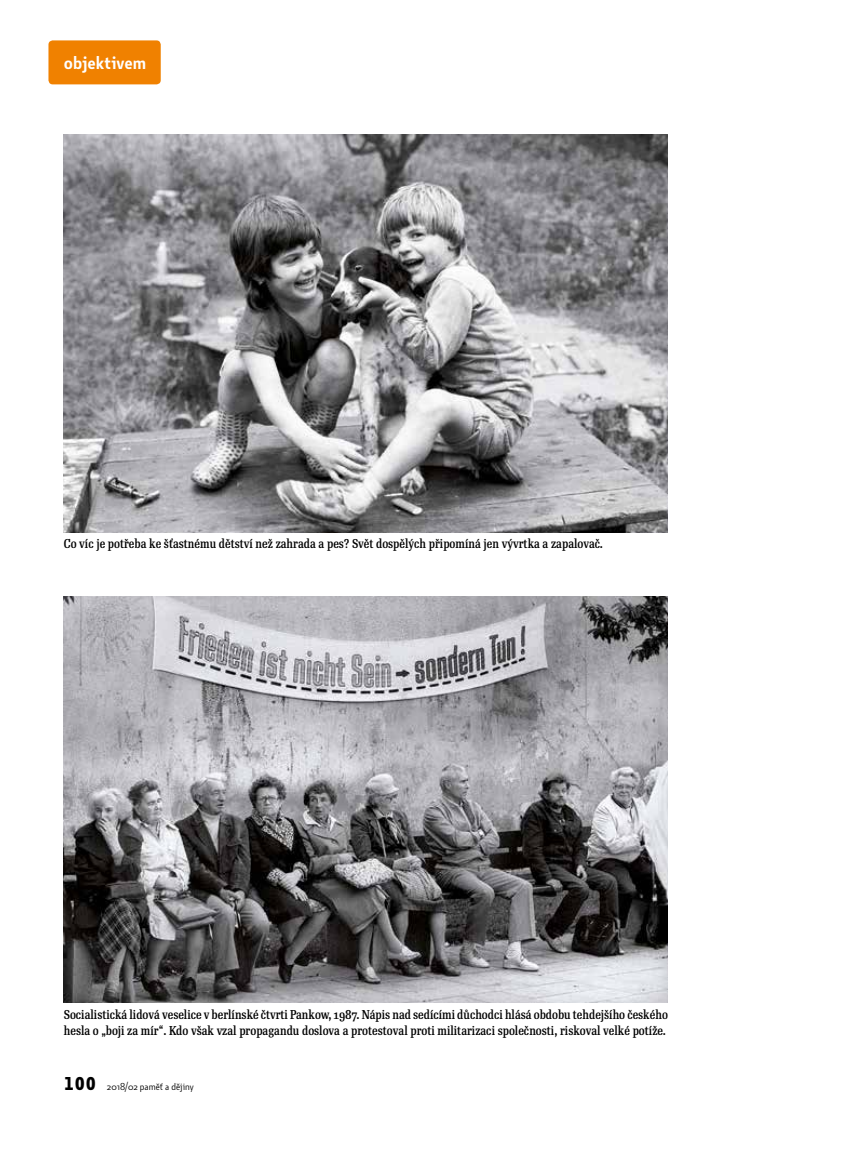
<style>
.page{position:relative;width:859px;height:1149px;background:#fff}
.page>*{position:absolute;margin:0;border:0;box-sizing:border-box;transform-origin:0 0}
.t1{font:600 18px "Botanika Std";color:#fff}
.t2{font:500 12.45px/16.2px "Re Public Std Cond";color:#000}
.t3{font:9.75px "Botanika Std";color:#000}
.s1{font-family:"Botanika Mono";font-weight:700;font-size:18px}
</style>
<div class="page">
<div style="left:48px;top:40px;width:113px;height:44px;background:#f08100;border-radius:4px"></div>
<img style="left:64px;top:135px;width:604px;height:397px">
<img style="left:64px;top:596px;width:604px;height:405px">
<h1 class="t1" style="left:64px;top:50px;width:84px">objektivem</h1>
<p class="t2" style="left:64px;top:535px;width:541px">Co víc je potřeba ke šťastnému dětství než zahrada a pes? Svět dospělých připomíná jen vývrtka a zapalovač.</p>
<p class="t2" style="left:64px;top:1005px;width:606px">Socialistická lidová veselice v berlínské čtvrti Pankow, 1987. Nápis nad sedícími důchodci hlásá obdobu tehdejšího českého hesla o „boji za mír“. Kdo však vzal propagandu doslova a protestoval proti militarizaci společnosti, riskoval velké potíže.</p>
<p class="t3" style="left:64px;top:1079px;width:132px"><span class="s1">100</span> 2018/02 paměť a dějiny</p>
</div>
